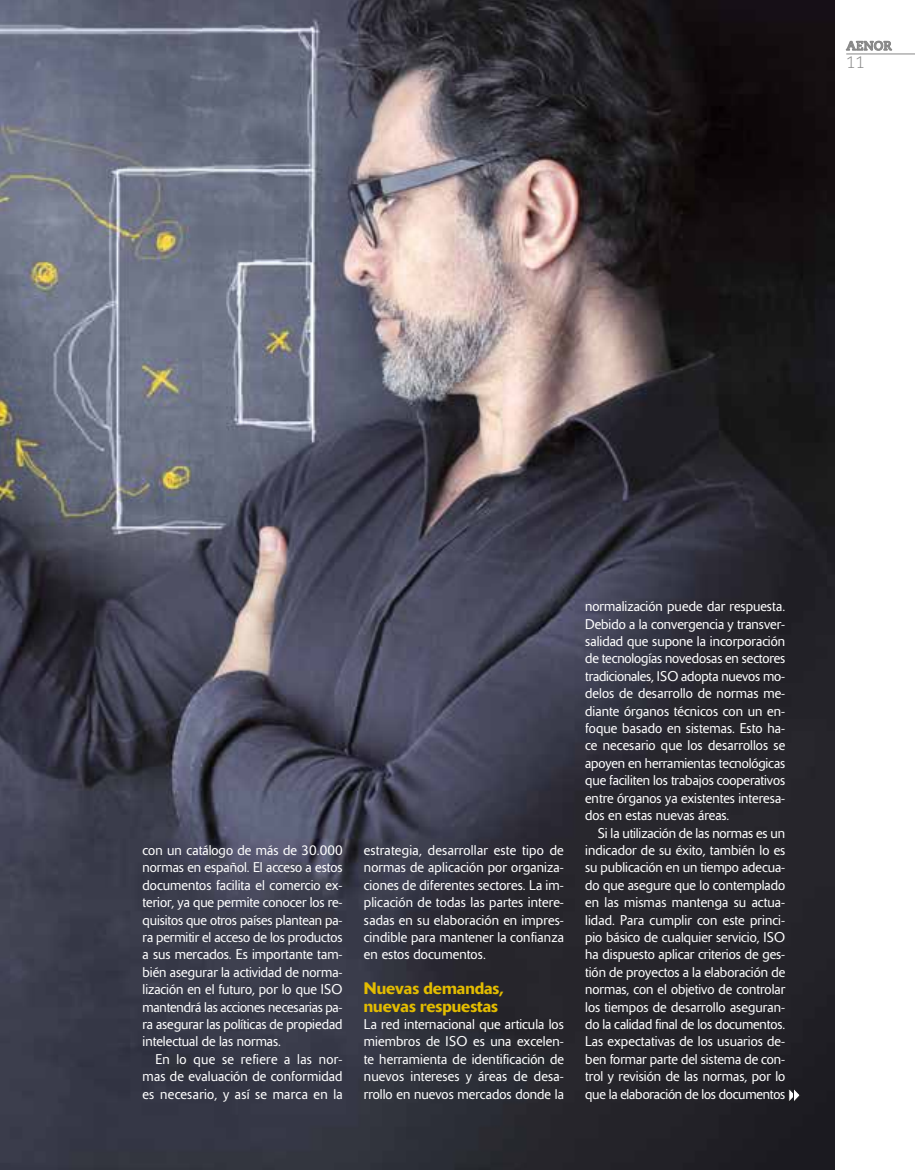
<style>
.page{position:relative;width:915px;height:1170px;background:#fff}
.page>*{position:absolute;margin:0;border:0;box-sizing:border-box;transform-origin:0 0}
.t1{font:500 16.5px/17.4px "Delta";color:#e3bc00}
.t2{font:300 16.5px "Caecilia LT Std";color:#878787}
.t3{font:300 13.95px/17.4px "Delta";color:#fff;text-align:justify}
.t4{font:700 12.75px "Caecilia LT Std";color:#878787}
</style>
<div class="page">
<img style="left:0;top:0;width:833px;height:1169px">
<svg style="left:846px;top:41px;width:45px;height:10px"></svg>
<hr style="left:846px;top:54px;width:68px;height:1px;background:#878787">
<svg style="left:787px;top:1086px;width:14px;height:18px"></svg>
<p class="t4" style="left:846px;top:38px;width:47px">AENOR</p>
<p class="t2" style="left:846px;top:53px;width:20px">11</p>
<p class="t3" style="left:142px;top:841px;width:201px">con un catálogo de más de 30.000 normas en español. El acceso a estos documentos facilita el comercio ex&shy;terior, ya que permite conocer los re&shy;quisitos que otros países plantean pa&shy;ra permitir el acceso de los productos a sus mercados. Es importante tam&shy;bién asegurar la actividad de norma&shy;lización en el futuro, por lo que ISO mantendrá las acciones necesarias pa&shy;ra asegurar las políticas de propiedad intelectual de las normas.</p>
<p class="t3" style="left:142px;top:1050px;width:201px;text-indent:13px">En lo que se refiere a las nor&shy;mas de evaluación de conformidad es necesario, y así se marca en la</p>
<p class="t3" style="left:364px;top:841px;width:201px">estrategia, desarrollar este tipo de normas de aplicación por organiza&shy;ciones de diferentes sectores. La im&shy;plicación de todas las partes intere&shy;sadas en su elaboración en impres&shy;cindible para mantener la confianza en estos documentos.</p>
<p class="t1" style="left:364px;top:979px;width:141px">Nuevas demandas, nuevas respuestas</p>
<p class="t3" style="left:364px;top:1015px;width:201px">La red internacional que articula los miembros de ISO es una excelen&shy;te herramienta de identificación de nuevos intereses y áreas de desa&shy;rrollo en nuevos mercados donde la</p>
<p class="t3" style="left:585px;top:597px;width:201px">normalización puede dar respuesta.<br>Debido a la convergencia y transver&shy;salidad que supone la incorporación de tecnologías novedosas en sectores tradicionales, ISO adopta nuevos mo&shy;delos de desarrollo de normas me&shy;diante órganos técnicos con un en&shy;foque basado en sistemas. Esto ha&shy;ce necesario que los desarrollos se apoyen en herramientas tecnológicas que faciliten los trabajos cooperativos entre órganos ya existentes interesa&shy;dos en estas nuevas áreas.</p>
<p class="t3" style="left:585px;top:824px;width:201px;text-indent:13px">Si la utilización de las normas es un indicador de su éxito, también lo es su publicación en un tiempo adecua&shy;do que asegure que lo contemplado en las mismas mantenga su actua&shy;lidad. Para cumplir con este princi&shy;pio básico de cualquier servicio, ISO ha dispuesto aplicar criterios de ges&shy;tión de proyectos a la elaboración de normas, con el objetivo de controlar los tiempos de desarrollo aseguran&shy;do la calidad final de los documentos.<br>Las expectativas de los usuarios de&shy;ben formar parte del sistema de con&shy;trol y revisión de las normas, por lo que la elaboración de los documentos</p>
</div>
